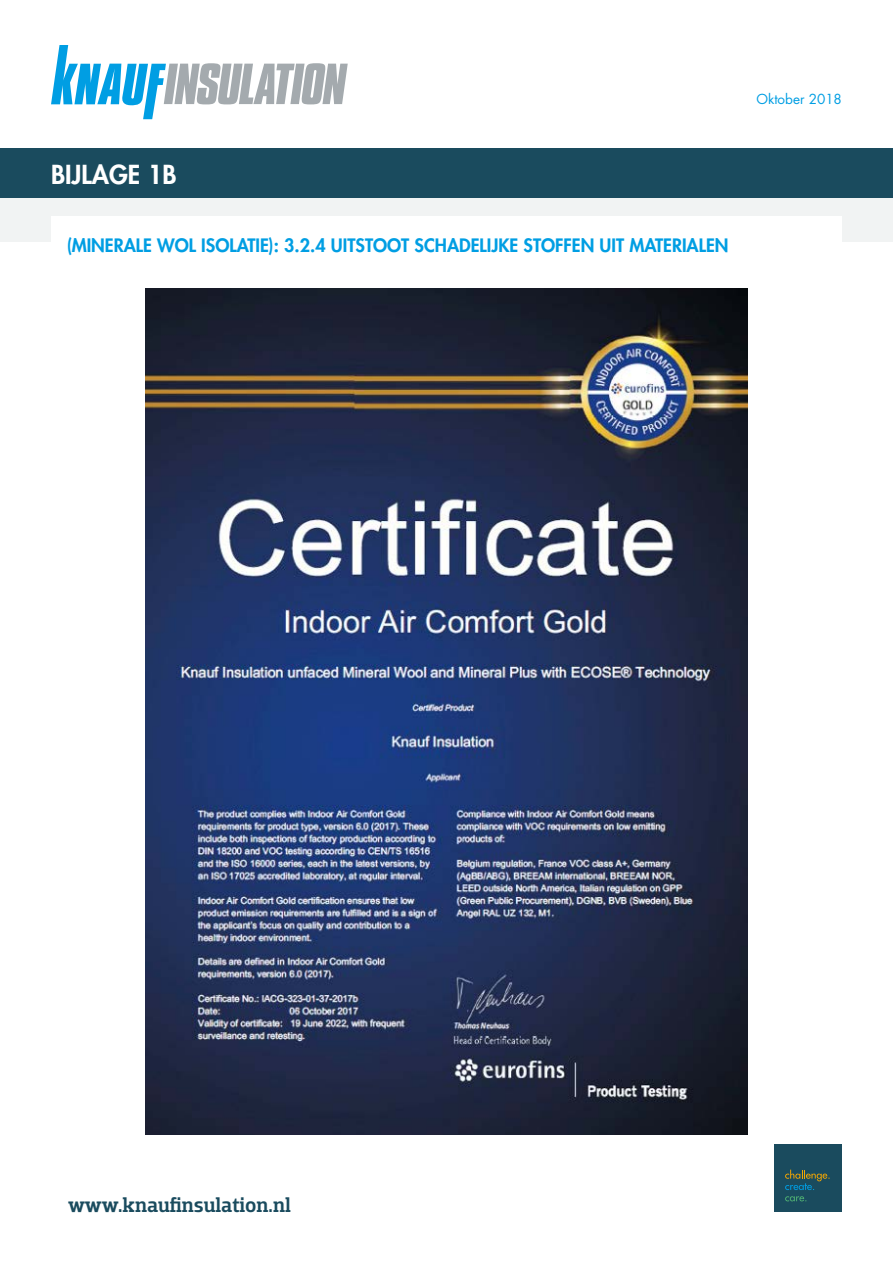
<style>
.page{position:relative;width:893px;height:1263px;background:#fff}
.page>*{position:absolute;margin:0;border:0;box-sizing:border-box;transform-origin:0 0}
.t1{font:800 25.5px "Futura Std";color:#fff}
.t2{font:500 21px "Dobra Slab";color:#1a4b5e}
.t3{font:800 18px "Futura Std";color:#009ee3}
.t4{font:13.5px "Futura Std";color:#009ee3}
</style>
<div class="page">
<svg style="left:51px;top:45px;width:297px;height:74px"></svg>
<div style="left:774px;top:1144px;width:68px;height:68px;background:#1a4b5e"></div>
<svg style="left:785px;top:1170px;width:45px;height:20px"></svg>
<svg style="left:785px;top:1196px;width:21px;height:5px"></svg>
<div style="left:0;top:149px;width:893px;height:51px;background:#1a4b5e"></div>
<div style="left:0;top:198px;width:893px;height:44px;background:#f1f3f3"></div>
<div style="left:51px;top:216px;width:791px;height:51px;background:#fff"></div>
<img style="left:145px;top:288px;width:603px;height:846px">
<h1 class="t1" style="left:51px;top:158px;width:127px">BIJLAGE 1B</h1>
<p class="t3" style="left:67px;top:234px;width:663px">(MINERALE WOL ISOLATIE): 3.2.4 UITSTOOT SCHADELIJKE STOFFEN UIT MATERIALEN</p>
<p class="t4" style="left:756px;top:91px;width:87px">Oktober 2018</p>
<p class="t2" style="left:68px;top:1193px;width:224px">www.knaufinsulation.nl</p>
</div>
